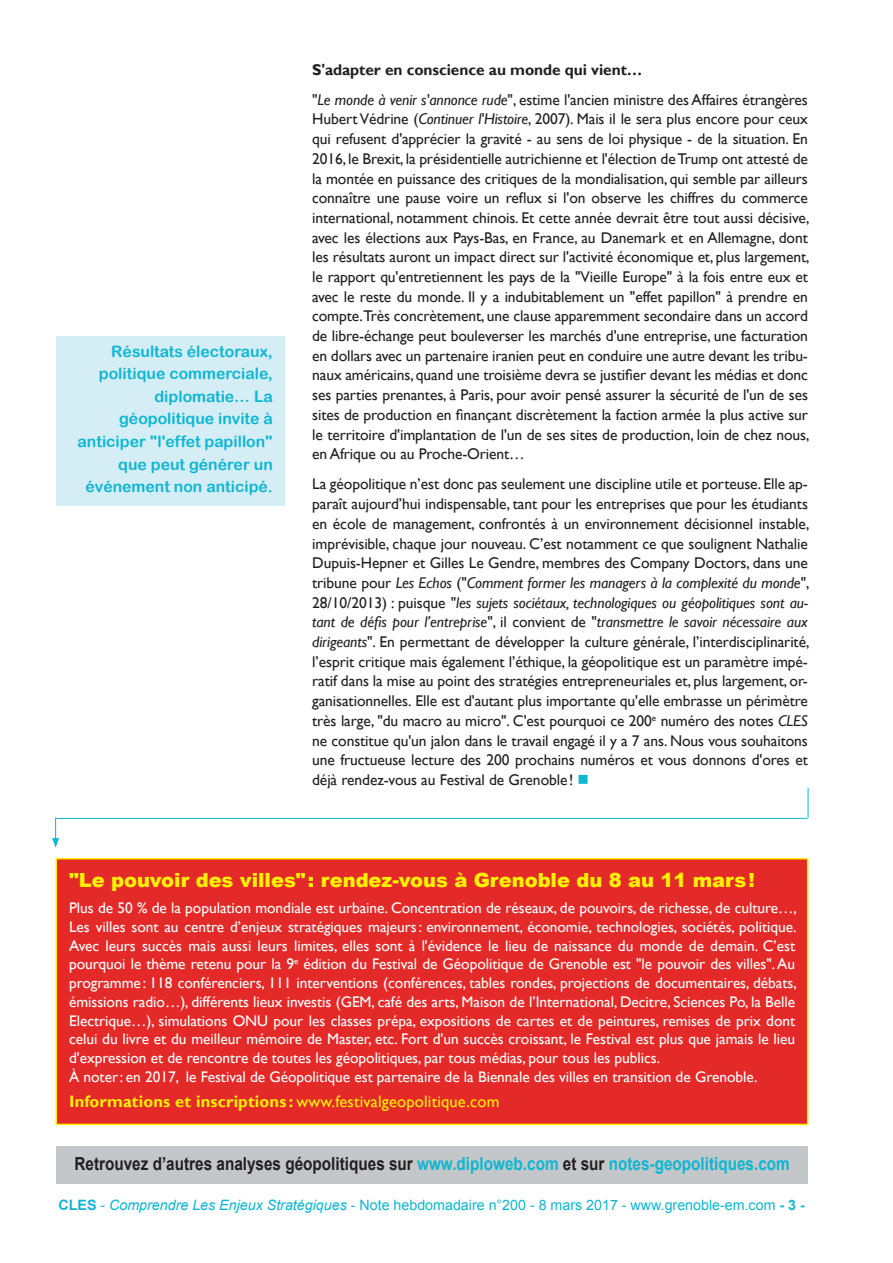
<style>
.page{position:relative;width:893px;height:1263px;background:#fff}
.page>*{position:absolute;margin:0;border:0;box-sizing:border-box;transform-origin:0 0}
.Texte_courant_CLES{font:900 19.5px "Arial";letter-spacing:-.005em;color:#fff101}
.Texte_courant_CLES-2{font:700 18px "Arial";color:#231f20;scale:.85 1}
.Texte_courant_CLES-3{font:16.5px "Gill Sans";letter-spacing:.01em;color:#fff101}
.Exergue_CLES{font:15.75px/22.5px "Arial Rounded MT Bold";color:#0db6d2;text-align:right}
.Texte_courant_CLES-4{font:15.6px/19.6px "Gill Sans";letter-spacing:-.005em;color:#231f20;text-align:justify}
.Texte_courant_CLES-5{font:700 15.6px "Gill Sans";letter-spacing:-.005em;color:#231f20}
.Texte_courant_CLES-6{font:15.3px/18.8px "Gill Sans";letter-spacing:-.005em;color:#fff;text-align:justify}
.t1{font:14.25px "Arial";color:#0db6d2}
.s1{font-style:italic}
.s2{color:#0db6d2}
.s3{font-weight:700}
</style>
<div class="page">
<div style="left:56px;top:336px;width:228px;height:169px;background:#d5edf4"></div>
<hr style="left:56px;top:818px;width:751px;height:1px;background:#0db6d2">
<svg style="left:52px;top:818px;width:7px;height:29px"></svg>
<hr style="left:808px;top:788px;width:1px;height:30px;background:#0db6d2">
<div style="left:56px;top:1146px;width:752px;height:37px;background:#c3c7c9"></div>
<div style="left:56px;top:858px;width:752px;height:267px;background:#e42a28;border:2px solid #fff101"></div>
<p class="Exergue_CLES" style="left:78px;top:340px;width:197px">Résultats électoraux, politique commerciale, diplomatie… La géopolitique invite à anticiper "l'effet papillon" que peut générer un événement non anticipé.</p>
<p class="Texte_courant_CLES-5" style="left:312px;top:60px;width:332px">S'adapter en conscience au monde qui vient…</p>
<p class="Texte_courant_CLES-4" style="left:312px;top:90px;width:499px">"<span class="s1">Le monde à venir s'annonce rude</span>", estime l'ancien ministre des Affaires étrangères Hubert Védrine (<span class="s1">Continuer l'Histoire</span>, 2007). Mais il le sera plus encore pour ceux qui refusent d'apprécier la gravité - au sens de loi physique - de la situation. En 2016, le Brexit, la présidentielle autrichienne et l'élection de Trump ont attesté de la montée en puissance des critiques de la mondialisation, qui semble par ailleurs connaître une pause voire un reflux si l'on observe les chiffres du commerce international, notamment chinois. Et cette année devrait être tout aussi décisive, avec les élections aux Pays-Bas, en France, au Danemark et en Allemagne, dont les résultats auront un impact direct sur l'activité économique et, plus largement, le rapport qu'entretiennent les pays de la "Vieille Europe" à la fois entre eux et avec le reste du monde. Il y a indubitablement un "effet papillon" à prendre en compte.Très concrètement, une clause apparemment secondaire dans un accord de libre-échange peut bouleverser les marchés d'une entreprise, une facturation en dollars avec un partenaire iranien peut en conduire une autre devant les tribu&shy;naux américains, quand une troisième devra se justifier devant les médias et donc ses parties prenantes, à Paris, pour avoir pensé assurer la sécurité de l'un de ses sites de production en finançant discrètement la faction armée la plus active sur le territoire d'implantation de l'un de ses sites de production, loin de chez nous, en Afrique ou au Proche-Orient…</p>
<p class="Texte_courant_CLES-4" style="left:312px;top:475px;width:499px">La géopolitique n’est donc pas seulement une discipline utile et porteuse. Elle ap&shy;paraît aujourd’hui indispensable, tant pour les entreprises que pour les étudiants en école de management, confrontés à un environnement décisionnel instable, imprévisible, chaque jour nouveau. C’est notamment ce que soulignent Nathalie Dupuis-Hepner et Gilles Le Gendre, membres des Company Doctors, dans une tribune pour <span class="s1">Les Echos</span> ("<span class="s1">Comment former les managers à la complexité du monde</span>", 28/10/2013) : puisque "<span class="s1">les sujets sociétaux, technologiques ou géopolitiques sont au&shy;tant de défis pour l’entreprise</span>", il convient de "<span class="s1">transmettre le savoir nécessaire aux dirigeants</span>". En permettant de développer la culture générale, l’interdisciplinarité, l’esprit critique mais également l’éthique, la géopolitique est un paramètre impé&shy;ratif dans la mise au point des stratégies entrepreneuriales et, plus largement, or&shy;ganisationnelles. Elle est d'autant plus importante qu'elle embrasse un périmètre très large, "du macro au micro". C'est pourquoi ce 200<sup>e</sup> numéro des notes <span class="s1">CLES </span>ne constitue qu'un jalon dans le travail engagé il y a 7 ans. Nous vous souhaitons une fructueuse lecture des 200 prochains numéros et vous donnons d'ores et déjà rendez-vous au Festival de Grenoble! <span class="s2">■</span></p>
<p class="Texte_courant_CLES" style="left:69px;top:866px;width:687px">"Le pouvoir des villes": rendez-vous à Grenoble du 8 au 11 mars!</p>
<p class="Texte_courant_CLES-6" style="left:69px;top:899px;width:729px">Plus de 50 % de la population mondiale est urbaine. Concentration de réseaux, de pouvoirs, de richesse, de culture…, Les villes sont au centre d’enjeux stratégiques majeurs: environnement, économie, technologies, sociétés, politique.<br>Avec leurs succès mais aussi leurs limites, elles sont à l'évidence le lieu de naissance du monde de demain. C’est pourquoi le thème retenu pour la 9<sup>e</sup> édition du Festival de Géopolitique de Grenoble est "le pouvoir des villes". Au programme: 118 conférenciers, 111 interventions (conférences, tables rondes, projections de documentaires, débats, émissions radio…), différents lieux investis (GEM, café des arts, Maison de l’International, Decitre, Sciences Po, la Belle Electrique…), simulations ONU pour les classes prépa, expositions de cartes et de peintures, remises de prix dont celui du livre et du meilleur mémoire de Master, etc. Fort d'un succès croissant, le Festival est plus que jamais le lieu d'expression et de rencontre de toutes les géopolitiques, par tous médias, pour tous les publics.</p>
<p class="Texte_courant_CLES-6" style="left:69px;top:1067px;width:690px">À noter: en 2017, le Festival de Géopolitique est partenaire de la Biennale des villes en transition de Grenoble.</p>
<p class="Texte_courant_CLES-3" style="left:69px;top:1092px;width:432px"><span class="s3">Informations et inscriptions :</span> www.festivalgeopolitique.com</p>
<p class="Texte_courant_CLES-2" style="left:74px;top:1152px;width:843px">Retrouvez d’autres analyses géopolitiques sur <span class="s2">www.diploweb.com</span> et sur <span class="s2">notes-geopolitiques.com</span></p>
<p class="t1" style="left:59px;top:1195px;width:748px"><span class="s3">CLES</span> - <span class="s1">Comprendre Les Enjeux Stratégiques</span> - Note hebdomadaire n°200 - 8 mars 2017 - www.grenoble-em.com <span class="s3">- 3 -</span></p>
</div>
